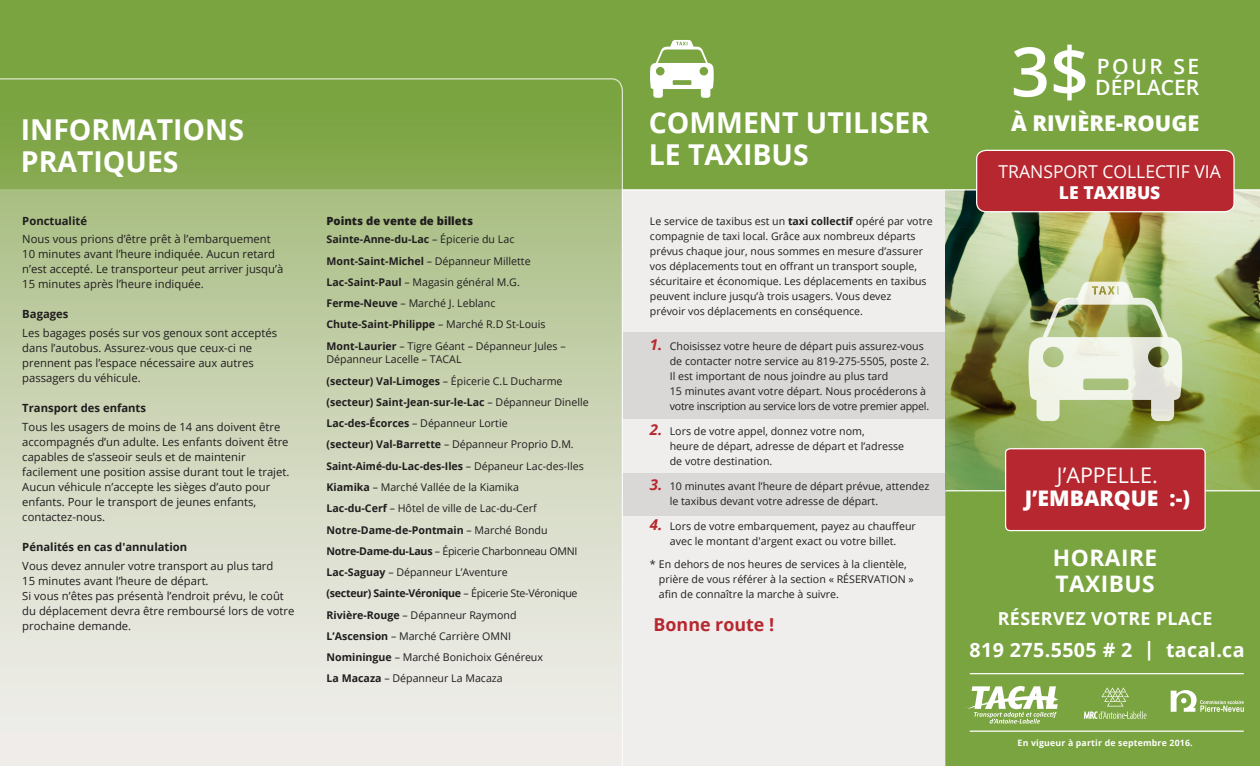
<style>
.page{position:relative;width:1260px;height:766px;background:#fff}
.page>*{position:absolute;margin:0;border:0;box-sizing:border-box;transform-origin:0 0}
.t1{font:600 68.25px "Open Sans";color:#fff}
.t2{font:700 28.75px/32.2px "Open Sans";color:#fff}
.t3{font:700 22.75px/25.4px "Open Sans";letter-spacing:.02em;color:#fff}
.t4{font:800 21.75px "Open Sans";color:#fff}
.t5{font:800 21.5px "Open Sans";color:#fff}
.t6{font:21.5px "Open Sans";color:#fff}
.t7{font:600 21.12px/21.1px "Open Sans";color:#fff}
.t8{font:700 19.62px "Open Sans";letter-spacing:.02em;color:#fff}
.t9{font:700 17.88px "Open Sans";letter-spacing:.02em;color:#fff}
.t10{font:700 17.88px "Open Sans";color:#b7272f}
.t11{font:17.75px "Open Sans";color:#fff}
.t12{font:800 17.75px "Open Sans";color:#fff}
.t13{font:11.25px/15px "Open Sans";color:#201d1e}
.t14{font:700 11.25px "Open Sans";color:#201d1e}
.t15{font:800 11.25px "Open Sans";color:#201d1e}
.t16{font:10.62px/21.2px "Open Sans";color:#201d1e}
.t17{font:10.5px/15px "Open Sans";color:#201d1e}
.t18{font:700 8.75px "Open Sans";letter-spacing:.02em;color:#fff}
.s1{font-weight:700}
.s2{font-weight:700;font-style:italic;font-size:15px;color:#b7272f}
</style>
<div class="page">
<div style="left:0;top:0;width:1259px;height:766px;background:#efeeec"></div>
<div style="left:623px;top:332px;width:323px;height:86px;background:#d9d8d6"></div>
<div style="left:623px;top:474px;width:323px;height:42px;background:#d9d8d6"></div>
<img style="left:945px;top:191px;width:314px;height:299px">
<div style="left:945px;top:491px;width:314px;height:275px;background:#7aa440"></div>
<hr style="left:945px;top:490px;width:314px;height:1px;background:#fff">
<div style="left:0;top:0;width:1259px;height:191px;background:#7aa440"></div>
<div style="left:976px;top:150px;width:257px;height:62px;background:#b7272f;border-radius:9px"></div>
<div style="left:975px;top:150px;width:259px;height:62px;border:1px solid #fff;border-radius:9px"></div>
<div style="left:1005px;top:449px;width:199px;height:81px;background:#b7272f;border-radius:5px"></div>
<div style="left:1004px;top:448px;width:201px;height:83px;border:1px solid #fff;border-radius:5px"></div>
<svg style="left:1028px;top:282px;width:153px;height:139px"></svg>
<svg style="left:649px;top:40px;width:64px;height:58px;background:#bcd19f"></svg>
<svg style="left:1170px;top:690px;width:73px;height:22px;background:#a2bf7a"></svg>
<svg style="left:1083px;top:687px;width:63px;height:32px;background:#8cb05b"></svg>
<hr style="left:969px;top:673px;width:274px;height:1px;background:#fff">
<hr style="left:969px;top:730px;width:274px;height:2px;background:#fff">
<svg style="left:964px;top:686px;width:93px;height:37px;background:#b0c98e"></svg>
<svg style="left:0;top:78px;width:623px;height:688px"></svg>
<h2 class="t2" style="left:21px;top:112px;width:225px">INFORMATIONS<br>PRATIQUES</h2>
<p class="t14" style="left:22px;top:213px;width:66px">Ponctualité</p>
<p class="t13" style="left:22px;top:231px;width:262px">Nous vous prions d’être prêt à l’embarquement 10 minutes avant l’heure indiquée. Aucun retard n’est accepté. Le transporteur peut arriver jusqu’à 15 minutes après l’heure indiquée.</p>
<p class="t14" style="left:22px;top:306px;width:48px">Bagages</p>
<p class="t13" style="left:22px;top:325px;width:256px">Les bagages posés sur vos genoux sont acceptés dans l’autobus. Assurez-vous que ceux-ci ne prennent pas l’espace nécessaire aux autres passagers du véhicule.</p>
<p class="t14" style="left:22px;top:400px;width:125px">Transport des enfants</p>
<p class="t13" style="left:22px;top:419px;width:268px">Tous les usagers de moins de 14 ans doivent être accompagnés d’un adulte. Les enfants doivent être capables de s’asseoir seuls et de maintenir facilement une position assise durant tout le trajet.<br>Aucun véhicule n’accepte les sièges d’auto pour enfants. Pour le transport de jeunes enfants, contactez-nous.</p>
<p class="t14" style="left:22px;top:539px;width:166px">Pénalités en cas d'annulation</p>
<p class="t13" style="left:22px;top:558px;width:274px">Vous devez annuler votre transport au plus tard<br>15 minutes avant l’heure de départ.<br>Si vous n’êtes pas présentà l’endroit prévu, le coût du déplacement devra être remboursé lors de votre prochaine demande.</p>
<p class="t15" style="left:326px;top:212px;width:148px">Points de vente de billets</p>
<p class="t16" style="left:326px;top:229px;width:241px"><span class="s1">Sainte-Anne-du-Lac</span> – Épicerie du Lac <span class="s1">Mont-Saint-Michel</span> – Dépanneur Millette <span class="s1">Lac-Saint-Paul</span> – Magasin général M.G.<br><span class="s1">Ferme-Neuve</span> – Marché J. Leblanc <span class="s1">Chute-Saint-Philippe</span> – Marché R.D St-Louis <span class="s1">Mont-Laurier</span> – Tigre Géant – Dépanneur Jules –</p>
<p class="t16" style="left:326px;top:349px;width:263px">Dépanneur Lacelle – TACAL<br><span class="s1">(secteur) Val-Limoges</span> – Épicerie C.L Ducharme <span class="s1">(secteur) Saint-Jean-sur-le-Lac</span> – Dépanneur Dinelle <span class="s1">Lac-des-Écorces</span> – Dépanneur Lortie<br><span class="s1">(secteur) Val-Barrette</span> – Dépanneur Proprio D.M.<br><span class="s1">Saint-Aimé-du-Lac-des-Iles</span> – Dépaneur Lac-des-Iles <span class="s1">Kiamika</span> – Marché Vallée de la Kiamika<br><span class="s1">Lac-du-Cerf</span> – Hôtel de ville de Lac-du-Cerf <span class="s1">Notre-Dame-de-Pontmain</span> – Marché Bondu <span class="s1">Notre-Dame-du-Laus</span> – Épicerie Charbonneau OMNI <span class="s1">Lac-Saguay</span> – Dépanneur L’Aventure<br><span class="s1">(secteur) Sainte-Véronique</span> – Épicerie Ste-Véronique <span class="s1">Rivière-Rouge</span> – Dépanneur Raymond<br><span class="s1">L’Ascension</span> – Marché Carrière OMNI<br><span class="s1">Nominingue</span> – Marché Bonichoix Généreux<br><span class="s1">La Macaza</span> – Dépanneur La Macaza</p>
<h2 class="t2" style="left:648px;top:106px;width:282px">COMMENT UTILISER<br>LE TAXIBUS</h2>
<p class="t17" style="left:649px;top:214px;width:284px">Le service de taxibus est un <span class="s1">taxi collectif</span> opéré par votre compagnie de taxi local. Grâce aux nombreux départs prévus chaque jour, nous sommes en mesure d’assurer vos déplacements tout en offrant un transport souple, sécuritaire et économique. Les déplacements en taxibus peuvent inclure jusqu’à trois usagers. Vous devez<br>prévoir vos déplacements en conséquence.</p>
<p class="t16" style="left:669px;top:338px;width:261px;line-height:15px;text-indent:-20px"><span class="s2">1.</span> Choisissez votre heure de départ puis assurez-vous de contacter notre service au 819-275-5505, poste 2.<br>Il est important de nous joindre au plus tard<br>15 minutes avant votre départ. Nous procéderons à votre inscription au service lors de votre premier appel.</p>
<p class="t16" style="left:669px;top:423px;width:236px;line-height:15px;text-indent:-20px"><span class="s2">2.</span> Lors de votre appel, donnez votre nom,<br>heure de départ, adresse de départ et l’adresse de votre destination.</p>
<p class="t16" style="left:669px;top:478px;width:261px;line-height:15px;text-indent:-20px"><span class="s2">3.</span> 10 minutes avant l’heure de départ prévue, attendez le taxibus devant votre adresse de départ.</p>
<p class="t16" style="left:649px;top:518px;width:267px;line-height:15px;text-align:center"><span class="s2">4.</span> Lors de votre embarquement, payez au chauffeur avec le montant d'argent exact ou votre billet.</p>
<p class="t16" style="left:658px;top:556px;width:256px;line-height:15px;text-indent:-9px">* En dehors de nos heures de services à la clientèle, prière de vous référer à la section « RÉSERVATION » afin de connaître la marche à suivre.</p>
<h3 class="t10" style="left:653px;top:612px;width:122px">Bonne route !</h3>
<h1 class="t1" style="left:1010px;top:25px;width:79px">3$</h1>
<h3 class="t7" style="left:1094px;top:56px;width:106px">POUR SE<br>DÉPLACER</h3>
<h3 class="t4" style="left:1010px;top:106px;width:190px">À RIVIÈRE-ROUGE</h3>
<h3 class="t11" style="left:998px;top:160px;width:223px">TRANSPORT COLLECTIF VIA</h3>
<h3 class="t12" style="left:1058px;top:179px;width:103px">LE TAXIBUS</h3>
<h3 class="t6" style="left:1056px;top:461px;width:102px">J’APPELLE.</h3>
<h3 class="t5" style="left:1024px;top:481px;width:167px">J’EMBARQUE :-)</h3>
<h3 class="t3" style="left:1052px;top:545px;width:106px">HORAIRE<br>TAXIBUS</h3>
<h3 class="t9" style="left:997px;top:606px;width:216px">RÉSERVEZ VOTRE PLACE</h3>
<h3 class="t8" style="left:969px;top:636px;width:276px">819 275.5505 # 2 | tacal.ca</h3>
<p class="t18" style="left:1017px;top:737px;width:177px">En vigueur à partir de septembre 2016.</p>
</div>
